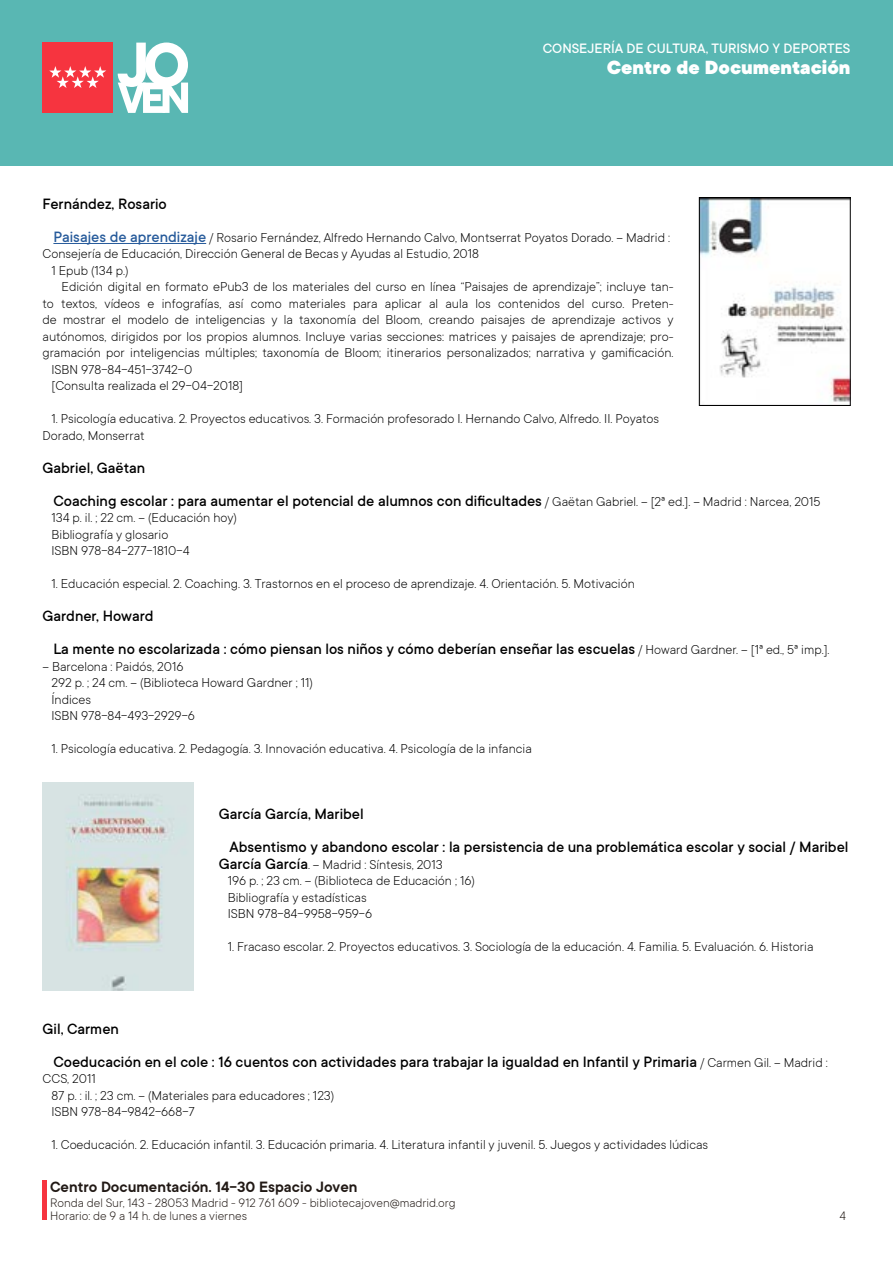
<style>
.page{position:relative;width:893px;height:1263px;background:#fff}
.page>*{position:absolute;margin:0;border:0;box-sizing:border-box;transform-origin:0 0}
.t1{font:900 21px "TT Commons";color:#fff}
.t2{font:500 16.5px/33px "TT Commons";color:#000}
.t3{font:600 16.5px "TT Commons";color:#211915}
.t4{font:500 15px "TT Commons";color:#fff}
.t5{font:300 14.25px/16.5px "TT Commons";color:#000}
.t6{font:300 13.5px/13.5px "TT Commons";color:#211915}
.s1{font-weight:500;font-size:16.5px;color:#275b9b}
.s2{font-weight:300;font-size:14.25px}
.s3{font-weight:500;font-size:16.5px}
</style>
<div class="page">
<div style="left:0;top:0;width:893px;height:166px;background:#59b7b3"></div>
<div style="left:43px;top:43px;width:70px;height:70px;background:#f6343f"></div>
<svg style="left:49px;top:66px;width:57px;height:22px"></svg>
<svg style="left:118px;top:43px;width:70px;height:70px"></svg>
<hr style="left:43px;top:1180px;width:4px;height:40px;background:#f6343f">
<hr style="left:53px;top:243px;width:153px;height:1px;background:#275b9b">
<img style="left:701px;top:199px;width:147px;height:203px">
<div style="left:699px;top:197px;width:151px;height:209px;border:1px solid #000"></div>
<img style="left:42px;top:782px;width:151px;height:209px">
<p class="t4" style="left:543px;top:40px;width:309px">CONSEJERÍA DE CULTURA, TURISMO Y DEPORTES</p>
<h1 class="t1" style="left:607px;top:56px;width:245px">Centro de Documentación</h1>
<p class="t2" style="left:43px;top:187px;width:126px">Fernández, Rosario</p>
<p class="t5" style="left:53px;top:229px;width:618px"><span class="s1">Paisajes de aprendizaje</span> / Rosario Fernández, Alfredo Hernando Calvo, Montserrat Poyatos Dorado. -- Madrid :</p>
<p class="t5" style="left:43px;top:246px;width:438px">Consejería de Educación, Dirección General de Becas y Ayudas al Estudio, 2018</p>
<p class="t5" style="left:51px;top:262px;width:78px">1 Epub (134 p.)</p>
<p class="t5" style="left:62px;top:279px;width:614px">Edición digital en formato ePub3 de los materiales del curso en línea “Paisajes de aprendizaje”; incluye tan-</p>
<p class="t5" style="left:43px;top:295px;width:633px">to textos, vídeos e infografías, así como materiales para aplicar al aula los contenidos del curso. Preten-</p>
<p class="t5" style="left:43px;top:312px;width:632px">de mostrar el modelo de inteligencias y la taxonomía del Bloom, creando paisajes de aprendizaje activos y</p>
<p class="t5" style="left:43px;top:328px;width:633px">autónomos, dirigidos por los propios alumnos. Incluye varias secciones: matrices y paisajes de aprendizaje; pro-</p>
<p class="t5" style="left:43px;top:345px;width:633px">gramación por inteligencias múltiples; taxonomía de Bloom; itinerarios personalizados; narrativa y gamificación.</p>
<p class="t5" style="left:51px;top:361px;width:142px">ISBN 978-84-451-3742-0</p>
<p class="t5" style="left:51px;top:378px;width:193px">[Consulta realizada el 29-04-2018]</p>
<p class="t5" style="left:43px;top:411px;width:618px;text-indent:9px">1. Psicología educativa. 2. Proyectos educativos. 3. Formación profesorado I. Hernando Calvo, Alfredo. II. Poyatos<br>Dorado, Monserrat</p>
<p class="t2" style="left:53px;top:451px;width:769px;text-indent:-11px">Gabriel, Gaëtan<br>Coaching escolar : para aumentar el potencial de alumnos con dificultades <span class="s2">/ Gaëtan Gabriel. -- [2ª ed.]. -- Madrid : Narcea, 2015</span></p>
<p class="t5" style="left:51px;top:510px;width:187px">134 p. il. ; 22 cm. -- (Educación hoy)<br>Bibliografía y glosario<br>ISBN 978-84-277-1810-4</p>
<p class="t5" style="left:51px;top:576px;width:585px">1. Educación especial. 2. Coaching. 3. Trastornos en el proceso de aprendizaje. 4. Orientación. 5. Motivación</p>
<p class="t2" style="left:53px;top:600px;width:778px;text-indent:-11px">Gardner, Howard<br>La mente no escolarizada : cómo piensan los niños y cómo deberían enseñar las escuelas <span class="s2">/ Howard Gardner. -- [1ª ed., 5ª imp.].</span></p>
<p class="t5" style="left:51px;top:658px;width:263px;text-indent:-9px">-- Barcelona : Paidós, 2016<br>292 p. ; 24 cm. -- (Biblioteca Howard Gardner ; 11)<br>Índices<br>ISBN 978-84-493-2929-6</p>
<p class="t5" style="left:51px;top:741px;width:482px">1. Psicología educativa. 2. Pedagogía. 3. Innovación educativa. 4. Psicología de la infancia</p>
<p class="t2" style="left:230px;top:798px;width:620px;text-indent:-11px">García García, Maribel<br>Absentismo y abandono escolar : la persistencia de una problemática escolar y social / Maribel</p>
<p class="t5" style="left:228px;top:856px;width:249px;text-indent:-9px"><span class="s3">García García</span>. -- Madrid : Síntesis, 2013<br>196 p. ; 23 cm. -- (Biblioteca de Educación ; 16)<br>Bibliografía y estadísticas<br>ISBN 978-84-9958-959-6</p>
<p class="t5" style="left:228px;top:939px;width:587px">1. Fracaso escolar. 2. Proyectos educativos. 3. Sociología de la educación. 4. Familia. 5. Evaluación. 6. Historia</p>
<p class="t2" style="left:53px;top:1012px;width:776px;text-indent:-11px">Gil, Carmen<br>Coeducación en el cole : 16 cuentos con actividades para trabajar la igualdad en Infantil y Primaria <span class="s2">/ Carmen Gil. -- Madrid :</span></p>
<p class="t5" style="left:51px;top:1071px;width:284px;text-indent:-9px">CCS, 2011<br>87 p. : il. ; 23 cm. -- (Materiales para educadores ; 123)<br>ISBN 978-84-9842-668-7</p>
<p class="t5" style="left:51px;top:1137px;width:658px">1. Coeducación. 2. Educación infantil. 3. Educación primaria. 4. Literatura infantil y juvenil. 5. Juegos y actividades lúdicas</p>
<p class="t3" style="left:50px;top:1178px;width:309px">Centro Documentación. 14-30 Espacio Joven</p>
<p class="t6" style="left:50px;top:1196px;width:407px">Ronda del Sur, 143 - 28053 Madrid - 912 761 609 - bibliotecajoven@madrid.org<br>Horario: de 9 a 14 h. de lunes a viernes</p>
<p class="t6" style="left:839px;top:1209px;width:8px">4</p>
</div>
